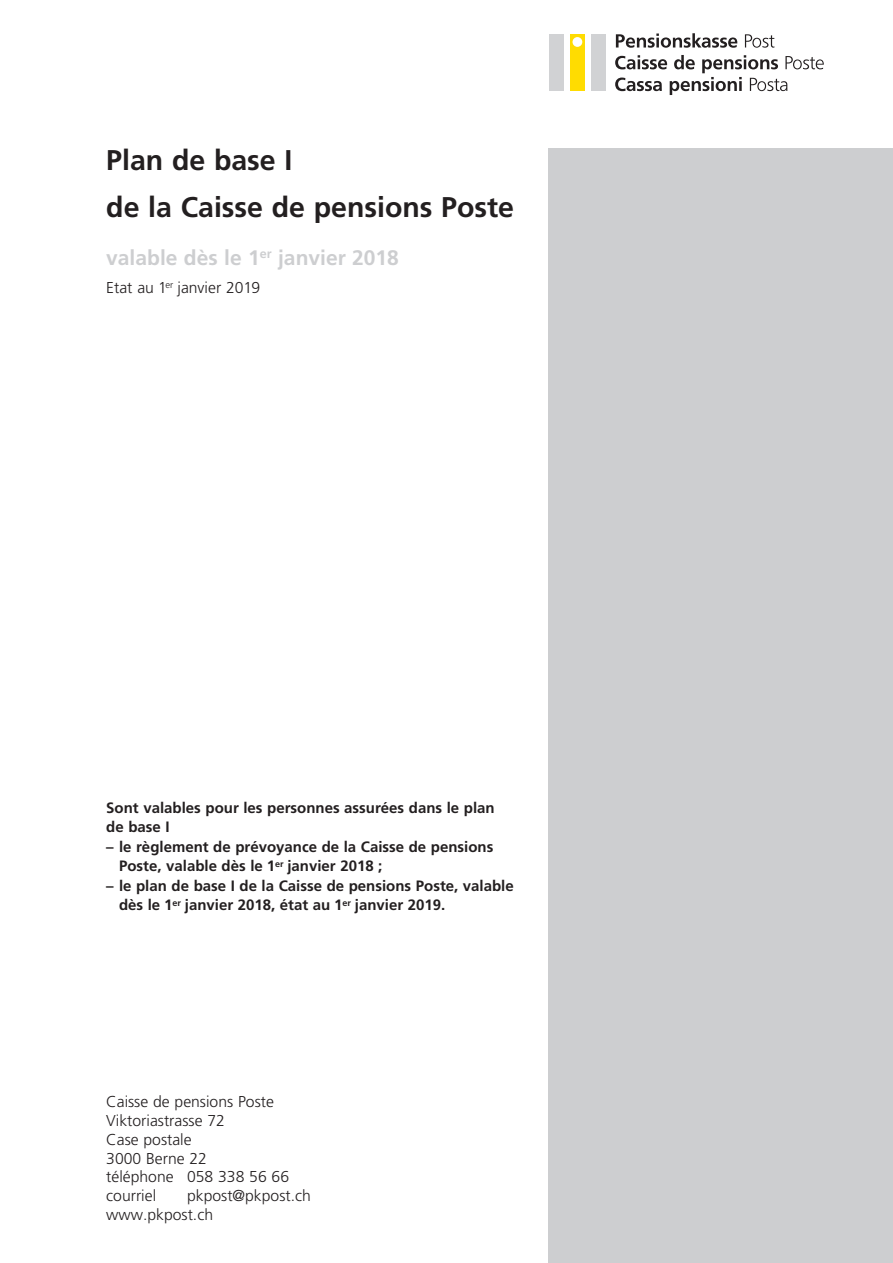
<style>
.page{position:relative;width:893px;height:1263px;background:#fff}
.page>*{position:absolute;margin:0;border:0;box-sizing:border-box;transform-origin:0 0}
.t1{font:700 28.5px/46.5px "Frutiger";color:#231f20}
.t2{font:700 21px "Frutiger";color:#cdced0}
.t3{font:300 15.75px/18.9px "Frutiger";color:#231f20}
.t4{font:700 15px/19.5px "Frutiger";color:#231f20}
</style>
<div class="page">
<div style="left:549px;top:149px;width:344px;height:1114px;background:#cdced0"></div>
<div style="left:570px;top:34px;width:15px;height:57px;background:#ffdc01"></div>
<div style="left:591px;top:34px;width:14px;height:57px;background:#d1d2d4"></div>
<div style="left:549px;top:34px;width:15px;height:57px;background:#d1d2d4"></div>
<div style="left:572px;top:37px;width:10px;height:10px;background:#fff;border-radius:50%"></div>
<svg style="left:616px;top:33px;width:121px;height:15px"></svg>
<svg style="left:745px;top:34px;width:29px;height:14px"></svg>
<svg style="left:615px;top:55px;width:209px;height:40px"></svg>
<h1 class="t1" style="left:106px;top:137px;width:409px">Plan de base I<br>de la Caisse de pensions Poste</h1>
<h2 class="t2" style="left:106px;top:245px;width:294px">valable dès le 1<sup>er</sup> janvier 2018</h2>
<p class="t3" style="left:106px;top:278px;width:155px">Etat au 1<sup>er</sup> janvier 2019</p>
<p class="t4" style="left:106px;top:798px;width:390px">Sont valables pour les personnes assurées dans le plan de base I</p>
<p class="t4" style="left:119px;top:837px;width:376px;text-indent:-13px">– le règlement de prévoyance de la Caisse de pensions<br>Poste, valable dès le 1<sup>er</sup> janvier 2018 ;</p>
<p class="t4" style="left:119px;top:876px;width:396px;text-indent:-13px">– le plan de base I de la Caisse de pensions Poste, valable dès le 1<sup>er</sup> janvier 2018, état au 1<sup>er</sup> janvier 2019.</p>
<p class="t3" style="left:106px;top:1092px;width:184px">Caisse de pensions Poste<br>Viktoriastrasse 72<br>Case postale<br>3000 Berne 22<br>téléphone 058 338 56 66 courriel</p>
<p class="t3" style="left:106px;top:1187px;width:206px;text-indent:81px">pkpost@pkpost.ch www.pkpost.ch</p>
</div>
